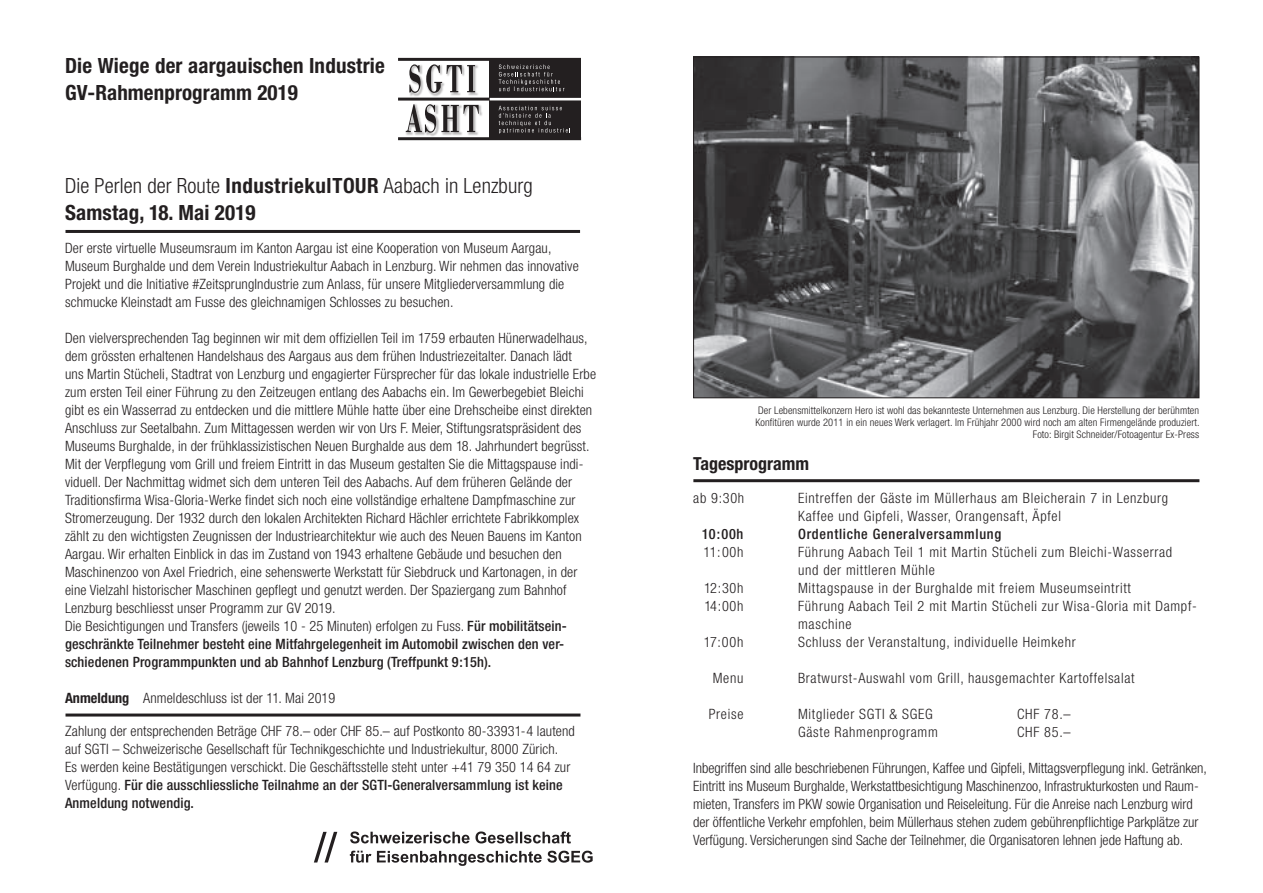
<style>
.page{position:relative;width:1263px;height:893px;background:#fff}
.page>*{position:absolute;margin:0;border:0;box-sizing:border-box;transform-origin:0 0}
.t1{font:700 condensed 21px/27px "Helvetica Neue";letter-spacing:.01em;color:#231f20}
.t2{font:700 condensed 18px "Helvetica Neue";color:#231f20}
.t3{font:300 condensed 14.25px/18px "Helvetica Neue";letter-spacing:.01em;color:#231f20}
.t4{font:300 condensed 14.25px/18px "Helvetica Neue";letter-spacing:.05em;color:#231f20}
.t5{font:500 condensed 14.25px "Helvetica Neue";letter-spacing:.05em;color:#231f20}
.t6{font:300 condensed 10.5px/12px "Helvetica Neue";letter-spacing:.01em;color:#231f20;text-align:right}
.t7{font:condensed 6px "Helvetica";color:#fff}
.s1{font-weight:300}
.s2{font-weight:500}
.s3{font-weight:700}
</style>
<div class="page">
<img style="left:695px;top:59px;width:502px;height:337px">
<hr style="left:693px;top:479px;width:506px;height:3px;background:#231f20">
<img style="left:451px;top:65px;width:27px;height:31px">
<svg style="left:409px;top:64px;width:66px;height:29px"></svg>
<img style="left:398px;top:89px;width:46px;height:52px">
<img style="left:405px;top:104px;width:19px;height:32px">
<img style="left:424px;top:105px;width:58px;height:32px">
<svg style="left:406px;top:104px;width:73px;height:29px"></svg>
<div style="left:490px;top:58px;width:91px;height:80px;background:#231f20"></div>
<svg style="left:499px;top:64px;width:66px;height:27px"></svg>
<hr style="left:398px;top:58px;width:183px;height:3px;background:#231f20">
<hr style="left:398px;top:98px;width:92px;height:3px;background:#231f20">
<hr style="left:398px;top:137px;width:183px;height:3px;background:#231f20">
<hr style="left:490px;top:98px;width:91px;height:2px;background:#fff">
<svg style="left:499px;top:106px;width:71px;height:28px"></svg>
<svg style="left:314px;top:831px;width:279px;height:35px"></svg>
<hr style="left:66px;top:713px;width:514px;height:3px;background:#231f20">
<hr style="left:66px;top:230px;width:514px;height:3px;background:#231f20">
<h1 class="t1" style="left:65px;top:52px;width:321px">Die Wiege der aargauischen Industrie<br>GV-Rahmenprogramm 2019</h1>
<p class="t7" style="left:514px;top:85px;width:3px">I</p>
<h1 class="t1" style="left:65px;top:172px;width:469px"><span class="s1">Die Perlen der Route</span> IndustriekulTOUR <span class="s1">Aabach in Lenzburg<br></span>Samstag, 18. Mai 2019</h1>
<p class="t3" style="left:65px;top:239px;width:515px">Der erste virtuelle Museumsraum im Kanton Aargau ist eine Kooperation von Museum Aargau, Museum Burghalde und dem Verein Industriekultur Aabach in Lenzburg. Wir nehmen das innovative Projekt und die Initiative #ZeitsprungIndustrie zum Anlass, für unsere Mitgliederversammlung die schmucke Kleinstadt am Fusse des gleichnamigen Schlosses zu besuchen.</p>
<p class="t3" style="left:65px;top:329px;width:532px">Den vielversprechenden Tag beginnen wir mit dem offiziellen Teil im 1759 erbauten Hünerwadelhaus, dem grössten erhaltenen Handelshaus des Aargaus aus dem frühen Industriezeitalter. Danach lädt<br>uns Martin Stücheli, Stadtrat von Lenzburg und engagierter Fürsprecher für das lokale industrielle Erbe zum ersten Teil einer Führung zu den Zeitzeugen entlang des Aabachs ein. Im Gewerbegebiet Bleichi gibt es ein Wasserrad zu entdecken und die mittlere Mühle hatte über eine Drehscheibe einst direkten Anschluss zur Seetalbahn. Zum Mittagessen werden wir von Urs F. Meier, Stiftungsratspräsident des Museums Burghalde, in der frühklassizistischen Neuen Burghalde aus dem 18. Jahrhundert begrüsst.<br>Mit der Verpflegung vom Grill und freiem Eintritt in das Museum gestalten Sie die Mittagspause indi&shy;viduell. Der Nachmittag widmet sich dem unteren Teil des Aabachs. Auf dem früheren Gelände der Traditionsfirma Wisa-Gloria-Werke findet sich noch eine vollständige erhaltene Dampfmaschine zur Stromerzeugung. Der 1932 durch den lokalen Architekten Richard Hächler errichtete Fabrikkomplex zählt zu den wichtigsten Zeugnissen der Industriearchitektur wie auch des Neuen Bauens im Kanton Aargau. Wir erhalten Einblick in das im Zustand von 1943 erhaltene Gebäude und besuchen den Maschinenzoo von Axel Friedrich, eine sehenswerte Werkstatt für Siebdruck und Kartonagen, in der eine Vielzahl historischer Maschinen gepflegt und genutzt werden. Der Spaziergang zum Bahnhof Lenzburg beschliesst unser Programm zur GV 2019.<br>Die Besichtigungen und Transfers (jeweils 10 - 25 Minuten) erfolgen zu Fuss. <span class="s2">Für mobilitätsein&shy;geschränkte Teilnehmer besteht eine Mitfahrgelegenheit im Automobil zwischen den ver&shy;schiedenen Programmpunkten und ab Bahnhof Lenzburg (Treffpunkt 9:15h).</span></p>
<p class="t3" style="left:65px;top:689px;width:272px"><span class="s3">Anmeldung</span> Anmeldeschluss ist der 11. Mai 2019</p>
<p class="t3" style="left:65px;top:722px;width:511px">Zahlung der entsprechenden Beträge CHF 78.– oder CHF 85.– auf Postkonto 80-33931-4 lautend auf SGTI – Schweizerische Gesellschaft für Technikgeschichte und Industriekultur, 8000 Zürich.<br>Es werden keine Bestätigungen verschickt. Die Geschäftsstelle steht unter +41 79 350 14 64 zur Verfügung. <span class="s2">Für die ausschliessliche Teilnahme an der SGTI-Generalversammlung ist keine Anmeldung notwendig.</span></p>
<p class="t6" style="left:755px;top:404px;width:446px">Der Lebensmittelkonzern Hero ist wohl das bekannteste Unternehmen aus Lenzburg. Die Herstellung der berühmten<br>Konfitüren wurde 2011 in ein neues Werk verlagert. Im Frühjahr 2000 wird noch am alten Firmengelände produziert.<br>Foto: Birgit Schneider/Fotoagentur Ex-Press</p>
<p class="t2" style="left:693px;top:452px;width:117px">Tagesprogramm</p>
<p class="t3" style="left:693px;top:488px;width:53px">ab 9:30h</p>
<p class="t4" style="left:798px;top:488px;width:371px">Eintreffen der Gäste im Müllerhaus am Bleicherain 7 in Lenzburg<br>Kaffee und Gipfeli, Wasser, Orangensaft, Äpfel</p>
<p class="t5" style="left:702px;top:525px;width:43px">10:00h</p>
<p class="t5" style="left:798px;top:525px;width:205px">Ordentliche Generalversammlung</p>
<p class="t3" style="left:703px;top:542px;width:42px">11:00h</p>
<p class="t4" style="left:798px;top:542px;width:376px">Führung Aabach Teil 1 mit Martin Stücheli zum Bleichi-Wasserrad und der mittleren Mühle</p>
<p class="t3" style="left:704px;top:578px;width:41px">12:30h</p>
<p class="t4" style="left:798px;top:578px;width:334px">Mittagspause in der Burghalde mit freiem Museumseintritt</p>
<p class="t3" style="left:704px;top:596px;width:40px">14:00h</p>
<p class="t4" style="left:798px;top:596px;width:400px">Führung Aabach Teil 2 mit Martin Stücheli zur Wisa-Gloria mit Dampf&shy;maschine</p>
<p class="t3" style="left:704px;top:632px;width:41px">17:00h</p>
<p class="t4" style="left:798px;top:632px;width:279px">Schluss der Veranstaltung, individuelle Heimkehr</p>
<p class="t3" style="left:713px;top:668px;width:32px">Menu</p>
<p class="t4" style="left:798px;top:668px;width:338px">Bratwurst-Auswahl vom Grill, hausgemachter Kartoffelsalat</p>
<p class="t3" style="left:709px;top:704px;width:36px">Preise</p>
<p class="t4" style="left:798px;top:704px;width:136px">Mitglieder SGTI &amp; SGEG</p>
<p class="t3" style="left:1017px;top:704px;width:55px">CHF 78.–</p>
<p class="t4" style="left:798px;top:722px;width:141px">Gäste Rahmenprogramm</p>
<p class="t3" style="left:1017px;top:722px;width:55px">CHF 85.–</p>
<p class="t3" style="left:693px;top:758px;width:515px">Inbegriffen sind alle beschriebenen Führungen, Kaffee und Gipfeli, Mittagsverpflegung inkl. Getränken, Eintritt ins Museum Burghalde, Werkstattbesichtigung Maschinenzoo, Infrastrukturkosten und Raum&shy;mieten, Transfers im PKW sowie Organisation und Reiseleitung. Für die Anreise nach Lenzburg wird der öffentliche Verkehr empfohlen, beim Müllerhaus stehen zudem gebührenpflichtige Parkplätze zur Verfügung. Versicherungen sind Sache der Teilnehmer, die Organisatoren lehnen jede Haftung ab.</p>
</div>
